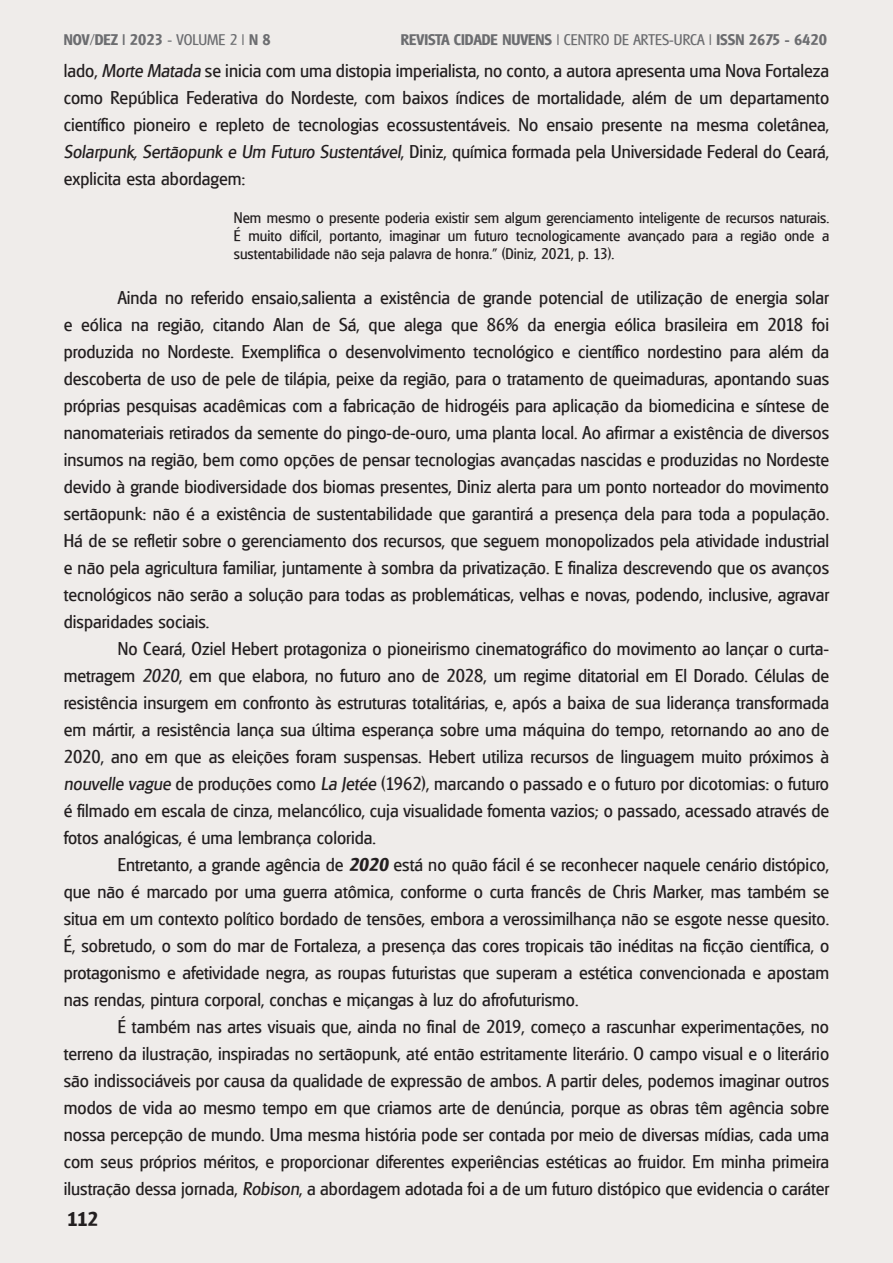
<style>
.page{position:relative;width:893px;height:1263px;background:#efecea}
.page>*{position:absolute;margin:0;border:0;box-sizing:border-box;transform-origin:0 0}
.t1{font:700 19.5px "Glasgow";color:#231f20}
.t2{font:18px/27px "Glasgow";color:#231f20;text-align:justify}
.citação_longa{font:15px/18px "Glasgow";color:#231f20;text-align:justify}
.t3{font:700 15px "Glasgow";color:#6c6d70}
.s1{font-weight:400}
.s2{font-style:italic}
.s3{font-weight:700;font-style:italic}
</style>
<div class="page">
<p class="t3" style="left:64px;top:30px;width:208px">NOV/DEZ | 2023 <span class="s1">- VOLUME 2 |</span> N 8</p>
<p class="t3" style="left:401px;top:30px;width:428px">REVISTA CIDADE NUVENS <span class="s1">| CENTRO DE ARTES-URCA |</span> ISSN 2675 - 6420</p>
<p class="t2" style="left:64px;top:57px;width:767px">lado, <span class="s2">Morte Matada</span> se inicia com uma distopia imperialista, no conto, a autora apresenta uma Nova Fortaleza como República Federativa do Nordeste, com baixos índices de mortalidade, além de um departamento científico pioneiro e repleto de tecnologias ecossustentáveis. No ensaio presente na mesma coletânea, <span class="s2">Solarpunk, Sertãopunk e Um Futuro Sustentável</span>, Diniz, química formada pela Universidade Federal do Ceará, explicita esta abordagem:</p>
<p class="citação_longa" style="left:234px;top:208px;width:597px">Nem mesmo o presente poderia existir sem algum gerenciamento inteligente de recursos naturais.<br>É muito difícil, portanto, imaginar um futuro tecnologicamente avançado para a região onde a sustentabilidade não seja palavra de honra.” (Diniz, 2021, p. 13).</p>
<p class="t2" style="left:64px;top:284px;width:767px;text-indent:54px">Ainda no referido ensaio,salienta a existência de grande potencial de utilização de energia solar e eólica na região, citando Alan de Sá, que alega que 86% da energia eólica brasileira em 2018 foi produzida no Nordeste. Exemplifica o desenvolvimento tecnológico e científico nordestino para além da descoberta de uso de pele de tilápia, peixe da região, para o tratamento de queimaduras, apontando suas próprias pesquisas acadêmicas com a fabricação de hidrogéis para aplicação da biomedicina e síntese de nanomateriais retirados da semente do pingo-de-ouro, uma planta local. Ao afirmar a existência de diversos insumos na região, bem como opções de pensar tecnologias avançadas nascidas e produzidas no Nordeste devido à grande biodiversidade dos biomas presentes, Diniz alerta para um ponto norteador do movimento sertãopunk: não é a existência de sustentabilidade que garantirá a presença dela para toda a população.<br>Há de se refletir sobre o gerenciamento dos recursos, que seguem monopolizados pela atividade industrial e não pela agricultura familiar, juntamente à sombra da privatização. E finaliza descrevendo que os avanços tecnológicos não serão a solução para todas as problemáticas, velhas e novas, podendo, inclusive, agravar disparidades sociais.</p>
<p class="t2" style="left:64px;top:635px;width:767px;text-indent:54px">No Ceará, Oziel Hebert protagoniza o pioneirismo cinematográfico do movimento ao lançar o curta&shy;metragem <span class="s2">2020</span>, em que elabora, no futuro ano de 2028, um regime ditatorial em El Dorado. Células de resistência insurgem em confronto às estruturas totalitárias, e, após a baixa de sua liderança transformada em mártir, a resistência lança sua última esperança sobre uma máquina do tempo, retornando ao ano de 2020, ano em que as eleições foram suspensas. Hebert utiliza recursos de linguagem muito próximos à <span class="s2">nouvelle vague</span> de produções como <span class="s2">La Jetée</span> (1962), marcando o passado e o futuro por dicotomias: o futuro é filmado em escala de cinza, melancólico, cuja visualidade fomenta vazios; o passado, acessado através de fotos analógicas, é uma lembrança colorida.</p>
<p class="t2" style="left:64px;top:851px;width:767px;text-indent:54px">Entretanto, a grande agência de <span class="s3">2020</span> está no quão fácil é se reconhecer naquele cenário distópico, que não é marcado por uma guerra atômica, conforme o curta francês de Chris Marker, mas também se situa em um contexto político bordado de tensões, embora a verossimilhança não se esgote nesse quesito.<br>É, sobretudo, o som do mar de Fortaleza, a presença das cores tropicais tão inéditas na ficção científica, o protagonismo e afetividade negra, as roupas futuristas que superam a estética convencionada e apostam nas rendas, pintura corporal, conchas e miçangas à luz do afrofuturismo.</p>
<p class="t2" style="left:64px;top:1013px;width:767px;text-indent:54px">É também nas artes visuais que, ainda no final de 2019, começo a rascunhar experimentações, no terreno da ilustração, inspiradas no sertãopunk, até então estritamente literário. O campo visual e o literário são indissociáveis por causa da qualidade de expressão de ambos. A partir deles, podemos imaginar outros modos de vida ao mesmo tempo em que criamos arte de denúncia, porque as obras têm agência sobre nossa percepção de mundo. Uma mesma história pode ser contada por meio de diversas mídias, cada uma com seus próprios méritos, e proporcionar diferentes experiências estéticas ao fruidor. Em minha primeira ilustração dessa jornada, <span class="s2">Robison</span>, a abordagem adotada foi a de um futuro distópico que evidencia o caráter</p>
<p class="t1" style="left:67px;top:1207px;width:32px">112</p>
</div>
